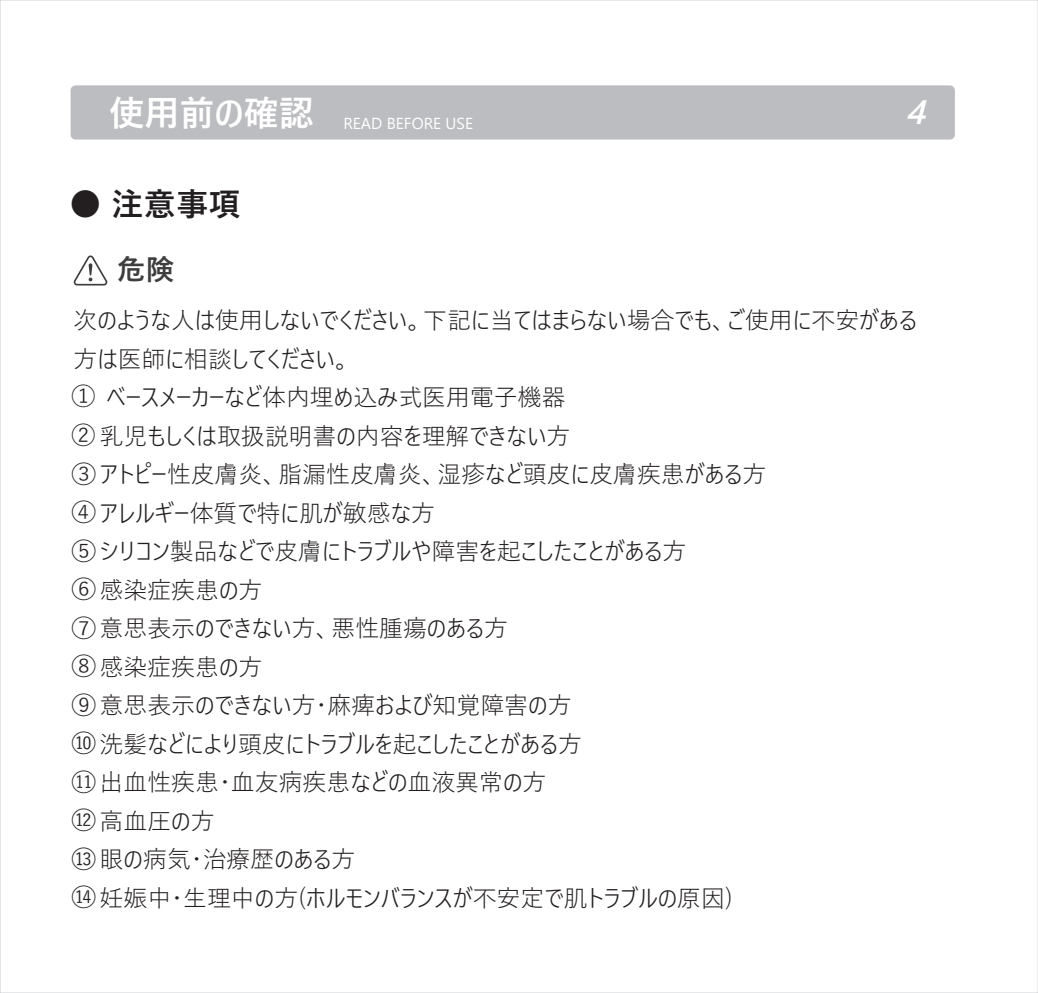
<style>
.page{position:relative;width:1038px;height:993px;background:#fff}
.page>*{position:absolute;margin:0;border:0;box-sizing:border-box;transform-origin:0 0}
.t1{font:italic 700 33.95px "Yu Gothic UI";color:#fff}
.t2{font:700 31.85px "Yu Gothic UI";color:#231f20}
.t3{font:600 28.35px "Yu Gothic UI";color:#3e3e3f}
.t4{font:300 23.8px/38.5px "Yu Gothic UI";color:#231f20}
.t5{font:15.75px "Yu Gothic UI";color:#fff}
</style>
<div class="page">
<div style="left:71px;top:85px;width:883px;height:54px;background:#bcbdc0;border-radius:5px"></div>
<svg style="left:73px;top:255px;width:34px;height:30px"></svg>
<p class="t5" style="left:109px;top:108px;width:365px"><sup>使用前の確認</sup> READ BEFORE USE</p>
<h1 class="t1" style="left:905px;top:93px;width:36px">4</h1>
<h2 class="t2" style="left:70px;top:186px;width:173px">● 注意事項</h2>
<p class="t3" style="left:117px;top:253px;width:59px">危険</p>
<p class="t4" style="left:72px;top:298px;width:846px">次のような人は使用しないでください。下記に当てはまらない場合でも、ご使用に不安がある方は医師に相談してください。<br>① ベースメーカーなど体内埋め込み式医用電子機器<br>② 乳児もしくは取扱説明書の内容を理解できない方<br>③アトピー性皮膚炎、脂漏性皮膚炎、湿疹など頭皮に皮膚疾患がある方<br>④アレルギー体質で特に肌が敏感な方<br>⑤シリコン製品などで皮膚にトラブルや障害を起こしたことがある方<br>⑥感染症疾患の方<br>⑦意思表示のできない方、悪性腫瘍のある方<br>⑧感染症疾患の方<br>⑨意思表示のできない方・麻痺および知覚障害の方<br>⑩洗髪などにより頭皮にトラブルを起こしたことがある方<br>⑪出血性疾患・血友病疾患などの血液異常の方<br>⑫高血圧の方<br>⑬眼の病気・治療歴のある方<br>⑭妊娠中・生理中の方(ホルモンバランスが不安定で肌トラブルの原因)</p>
</div>
